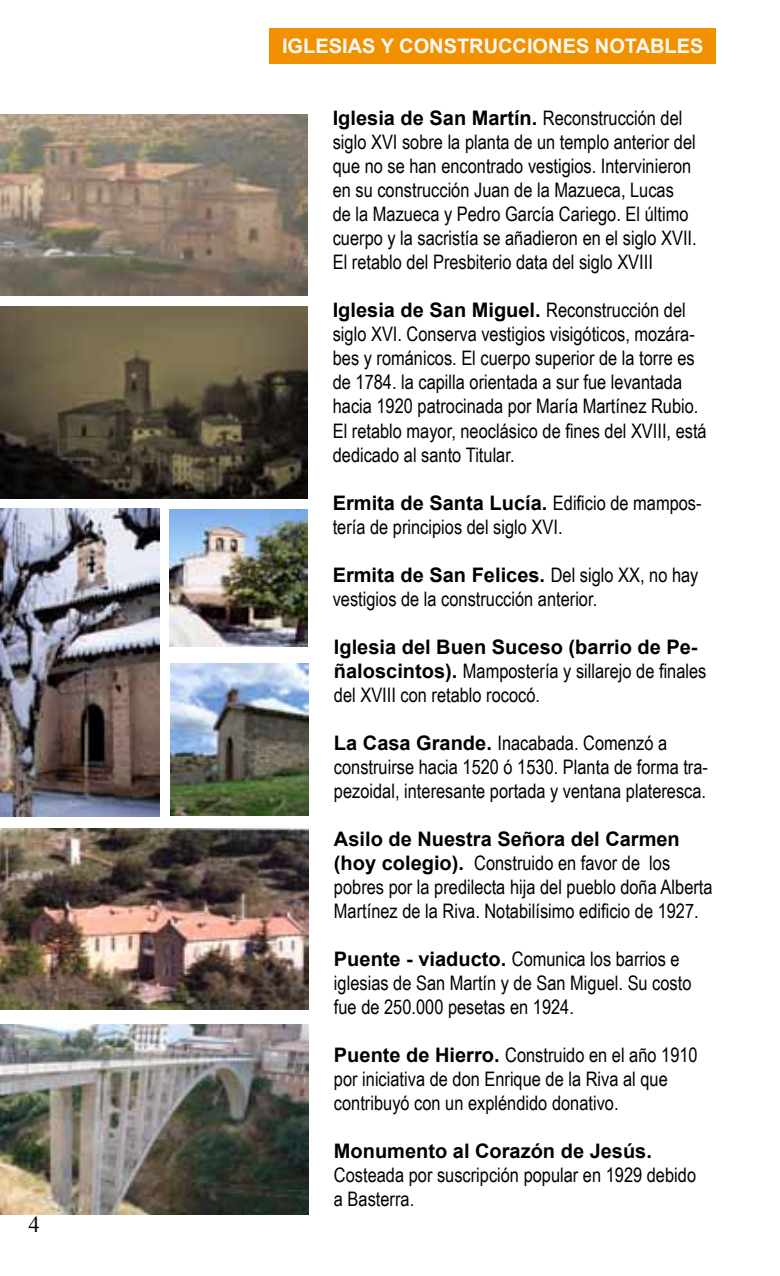
<style>
.page{position:relative;width:780px;height:1276px;background:#fff}
.page>*{position:absolute;margin:0;border:0;box-sizing:border-box;transform-origin:0 0}
.t1{font:22.5px "Times New Roman";color:#000}
.t2{font:20px/24px "Arial Narrow";color:#000}
.t3{font:700 20px "Arial";color:#000}
.t4{font:700 20px "Arial";color:#fbf9f8}
.s1{font-family:"Arial Narrow";font-weight:400}
.s2{font-family:"Arial";font-weight:700}
</style>
<div class="page">
<div style="left:269px;top:28px;width:447px;height:36px;background:#f19100"></div>
<img style="left:0;top:829px;width:309px;height:180px">
<img style="left:0;top:115px;width:307px;height:180px">
<img style="left:0;top:306px;width:308px;height:192px">
<img style="left:0;top:508px;width:159px;height:309px">
<img style="left:169px;top:509px;width:139px;height:137px">
<img style="left:170px;top:664px;width:139px;height:151px">
<img style="left:0;top:1025px;width:309px;height:190px">
<p class="t1" style="left:28px;top:1208px;width:13px">4</p>
<p class="t4" style="left:282px;top:33px;width:423px">IGLESIAS Y CONSTRUCCIONES NOTABLES</p>
<p class="t3" style="left:333px;top:105px;width:351px">Iglesia de San Martín. <span class="s1">Reconstrucción del</span></p>
<p class="t2" style="left:333px;top:130px;width:365px">siglo XVI sobre la planta de un templo anterior del que no se han encontrado vestigios. Intervinieron en su construcción Juan de la Mazueca, Lucas de la Mazueca y Pedro García Cariego. El último cuerpo y la sacristía se añadieron en el siglo XVII.<br>El retablo del Presbiterio data del siglo XVIII</p>
<p class="t3" style="left:333px;top:297px;width:354px">Iglesia de San Miguel. <span class="s1">Reconstrucción del</span></p>
<p class="t2" style="left:333px;top:322px;width:375px">siglo XVI. Conserva vestigios visigóticos, mozára&shy;bes y románicos. El cuerpo superior de la torre es de 1784. la capilla orientada a sur fue levantada hacia 1920 patrocinada por María Martínez Rubio.<br>El retablo mayor, neoclásico de fines del XVIII, está dedicado al santo Titular.</p>
<p class="t3" style="left:333px;top:489px;width:370px">Ermita de Santa Lucía. <span class="s1">Edificio de mampos-</span></p>
<p class="t2" style="left:333px;top:514px;width:231px">tería de principios del siglo XVI.</p>
<p class="t3" style="left:333px;top:561px;width:367px">Ermita de San Felices. <span class="s1">Del siglo XX, no hay</span></p>
<p class="t2" style="left:333px;top:586px;width:266px">vestigios de la construcción anterior.</p>
<p class="t3" style="left:334px;top:633px;width:365px">Iglesia del Buen Suceso (barrio de Pe-</p>
<p class="t2" style="left:334px;top:658px;width:374px"><span class="s2">ñaloscintos).</span> Mampostería y sillarejo de finales del XVIII con retablo rococó.</p>
<p class="t2" style="left:334px;top:730px;width:375px"><span class="s2">La Casa Grande.</span> Inacabada. Comenzó a construirse hacia 1520 ó 1530. Planta de forma tra&shy;pezoidal, interesante portada y ventana plateresca.</p>
<p class="t3" style="left:334px;top:825px;width:347px">Asilo de Nuestra Señora del Carmen</p>
<p class="t2" style="left:334px;top:850px;width:380px"><span class="s2">(hoy colegio).</span> Construido en favor de los pobres por la predilecta hija del pueblo doña Alberta<br>Martínez de la Riva. Notabilísimo edificio de 1927.</p>
<p class="t2" style="left:334px;top:946px;width:359px"><span class="s2">Puente - viaducto.</span> Comunica los barrios e iglesias de San Martín y de San Miguel. Su costo fue de 250.000 pesetas en 1924.</p>
<p class="t2" style="left:334px;top:1042px;width:365px"><span class="s2">Puente de Hierro.</span> Construido en el año 1910 por iniciativa de don Enrique de la Riva al que contribuyó con un expléndido donativo.</p>
<p class="t3" style="left:334px;top:1137px;width:319px">Monumento al Corazón de Jesús.</p>
<p class="t2" style="left:334px;top:1162px;width:363px">Costeada por suscripción popular en 1929 debido a Basterra.</p>
</div>
